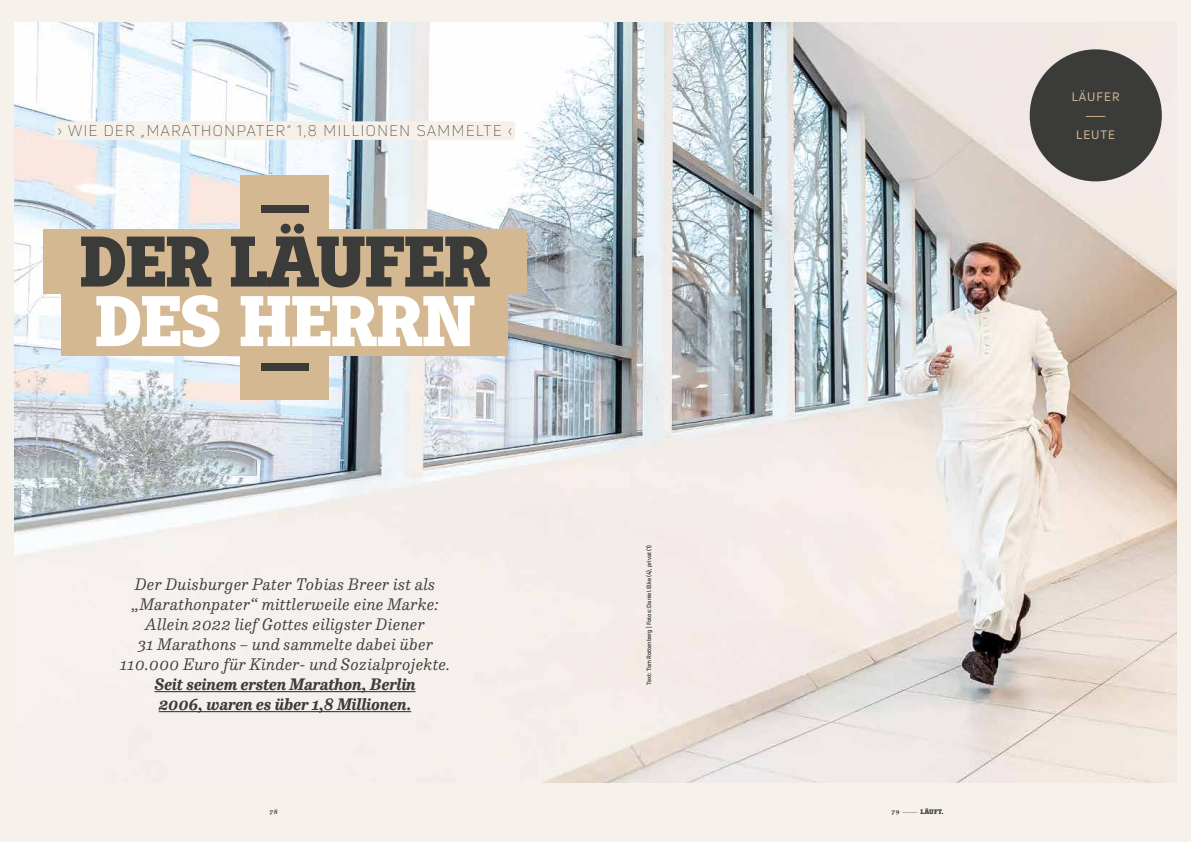
<style>
.page{position:relative;width:1191px;height:842px;background:#f7f1eb}
.page>*{position:absolute;margin:0;border:0;box-sizing:border-box;transform-origin:0 0}
.t1{font:77.8px "Fenomen Slab SCN Bold";letter-spacing:-.02em;color:#3b3b3a}
.t2{font:77.8px "Fenomen Slab SCN Bold";letter-spacing:-.02em;color:#fff}
.t3{font:italic 300 18px/20px "Hertz Pro";color:#3b3b3a;text-align:center}
.t4{font:italic 800 18px/20px "Hertz Pro";color:#3b3b3a}
.t5{font:300 15.1px "Uni Neue";letter-spacing:.1em;color:#3b3b3a}
.t6{font:12px/18.6px "Uni Neue";letter-spacing:.08em;color:#d4b891;text-align:center}
.t7{font:7.2px "Fenomen Slab SCN Bold";letter-spacing:.025em;color:#3b3b3a}
.t8{font:italic 800 7px "Hertz Pro";color:#3b3b3a}
.t9{font:700 6px "Uni Neue";color:#3b3b3a}
.s1{font-family:"Hertz Pro";font-weight:800;font-style:italic;font-size:7px}
.s2{font-family:"Hertz Pro";font-weight:300;font-style:italic;font-size:7px}
</style>
<div class="page">
<img style="left:14px;top:23px;width:1162px;height:759px">
<div style="left:55px;top:121px;width:460px;height:19px;background:#f6f0e8"></div>
<div style="left:240px;top:338px;width:89px;height:62px;background:#d4b891"></div>
<div style="left:240px;top:175px;width:89px;height:71px;background:#d4b891"></div>
<div style="left:43px;top:229px;width:484px;height:65px;background:#d4b891"></div>
<div style="left:62px;top:286px;width:446px;height:70px;background:#d4b891"></div>
<hr style="left:154px;top:691px;width:261px;height:1px;background:#3b3b3a">
<hr style="left:159px;top:711px;width:252px;height:1px;background:#3b3b3a">
<div style="left:1029px;top:49px;width:132px;height:132px;background:#3b3b3a;border-radius:50%"></div>
<p class="t5" style="left:58px;top:122px;width:456px">› WIE DER „MARATHONPATER“ 1,8 MILLIONEN SAMMELTE ‹</p>
<h1 class="t1" style="left:259px;top:163px;width:54px">—</h1>
<h1 class="t1" style="left:79px;top:220px;width:413px">DER LÄUFER</h1>
<h1 class="t2" style="left:94px;top:280px;width:382px">DES HERRN</h1>
<h1 class="t1" style="left:311px;top:413px;width:54px;rotate:-180deg">—</h1>
<p class="t3" style="left:120px;top:573px;width:332px">Der Duisburger Pater Tobias Breer ist als „Marathonpater“ mittlerweile eine Marke:<br>Allein 2022 lief Gottes eiligster Diener<br>31 Marathons – und sammelte dabei über 110.000 Euro für Kinder- und Sozialprojekte.</p>
<p class="t4" style="left:154px;top:673px;width:263px">Seit seinem ersten Marathon, Berlin<br>2006, waren es über 1,8 Millionen.</p>
<p class="t9" style="left:645px;top:685px;width:142px;rotate:-90deg">Text: Tom Rottenberg | Fotos: Daniel Elke (4), privat (1)</p>
<p class="t8" style="left:269px;top:807px;width:10px">78</p>
<p class="t7" style="left:891px;top:807px;width:54px"><span class="s1">79</span> <span class="s2">———</span> LÄUFT.</p>
<p class="t6" style="left:1071px;top:88px;width:49px">LÄUFER ——<br>LEUTE</p>
</div>
